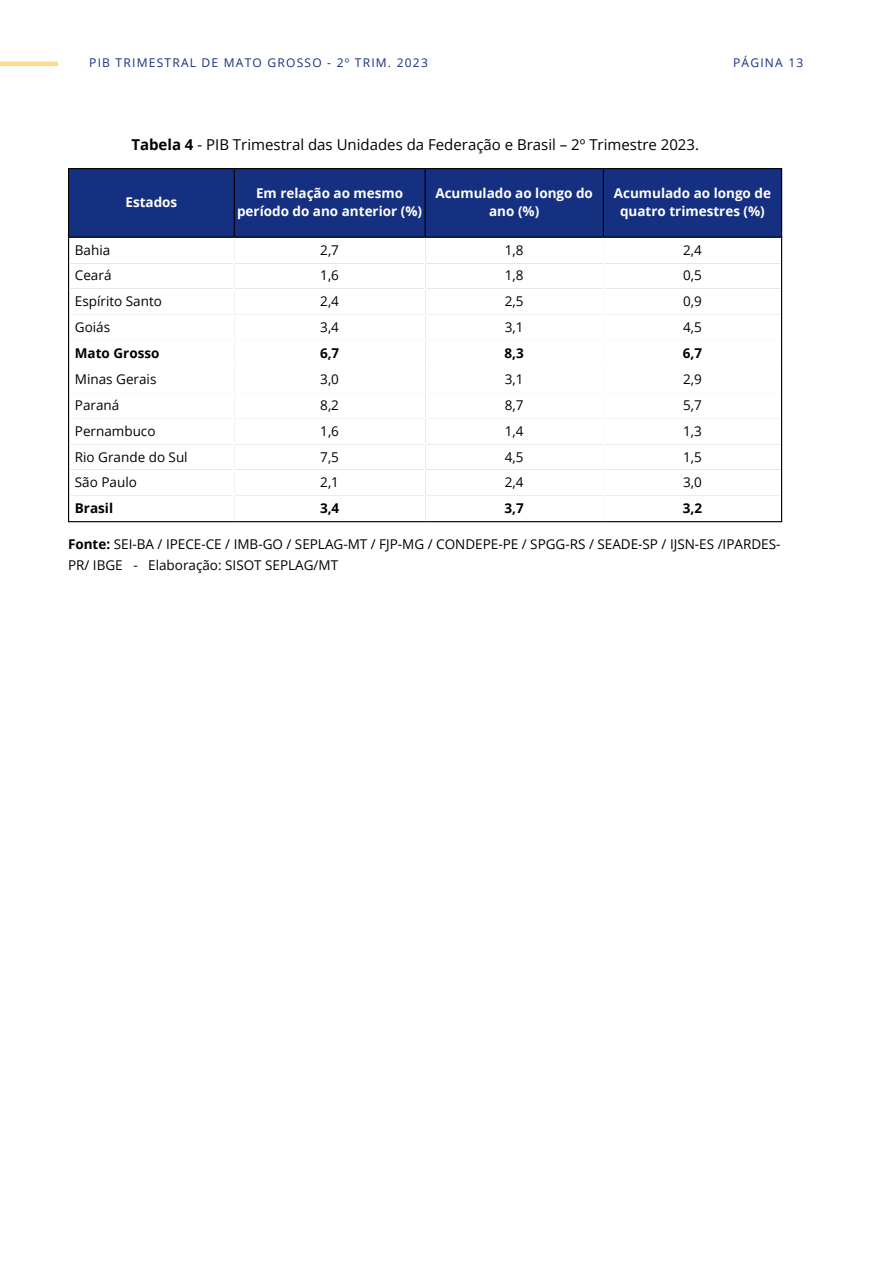
<style>
.page{position:relative;width:893px;height:1264px;background:#fff}
.page>*{position:absolute;margin:0;border:0;box-sizing:border-box;transform-origin:0 0}
.t1{font:15px "Open Sans";color:#000}
.t2{font:13.5px/20.2px "Open Sans";color:#000}
.t3{font:700 13.5px/18px "Open Sans";color:#fff;text-align:center}
.t4{font:700 13.5px "Open Sans";color:#000}
.t5{font:12px "Open Sans";letter-spacing:.1em;color:#163081}
.s1{font-weight:700}
</style>
<div class="page">
<div style="left:69px;top:169px;width:712px;height:68px;background:#163081"></div>
<hr style="left:68px;top:169px;width:1px;height:352px;background:#000">
<hr style="left:234px;top:169px;width:1px;height:68px;background:#000">
<hr style="left:424px;top:169px;width:1px;height:68px;background:#000">
<hr style="left:602px;top:169px;width:2px;height:68px;background:#000">
<hr style="left:781px;top:169px;width:1px;height:352px;background:#000">
<hr style="left:68px;top:168px;width:714px;height:1px;background:#000">
<hr style="left:68px;top:237px;width:714px;height:1px;background:#000">
<hr style="left:68px;top:521px;width:714px;height:1px;background:#000">
<hr style="left:0;top:62px;width:58px;height:4px;background:#ffdb89">
<p class="t5" style="left:89px;top:55px;width:340px">PIB TRIMESTRAL DE MATO GROSSO - 2º TRIM. 2023</p>
<p class="t5" style="left:733px;top:54px;width:72px">PÁGINA 13</p>
<p class="t1" style="left:131px;top:134px;width:569px"><span class="s1">Tabela 4</span> - PIB Trimestral das Unidades da Federação e Brasil – 2º Trimestre 2023.</p>
<p class="t3" style="left:125px;top:193px;width:53px">Estados</p>
<p class="t3" style="left:237px;top:184px;width:186px">Em relação ao mesmo período do ano anterior (%)</p>
<p class="t3" style="left:435px;top:184px;width:159px">Acumulado ao longo do ano (%)</p>
<p class="t3" style="left:613px;top:184px;width:159px">Acumulado ao longo de quatro trimestres (%)</p>
<p class="t2" style="left:75px;top:239px;width:37px">Bahia</p>
<p class="t2" style="left:320px;top:239px;width:20px">2,7</p>
<p class="t2" style="left:505px;top:239px;width:20px">1,8</p>
<p class="t2" style="left:683px;top:239px;width:20px">2,4</p>
<p class="t2" style="left:75px;top:265px;width:38px">Ceará</p>
<p class="t2" style="left:320px;top:265px;width:20px">1,6</p>
<p class="t2" style="left:505px;top:265px;width:20px">1,8</p>
<p class="t2" style="left:683px;top:265px;width:20px">0,5</p>
<p class="t2" style="left:75px;top:291px;width:88px">Espírito Santo</p>
<p class="t2" style="left:320px;top:291px;width:20px">2,4</p>
<p class="t2" style="left:505px;top:291px;width:20px">2,5</p>
<p class="t2" style="left:683px;top:291px;width:20px">0,9</p>
<p class="t2" style="left:75px;top:317px;width:37px">Goiás</p>
<p class="t2" style="left:320px;top:317px;width:20px">3,4</p>
<p class="t2" style="left:505px;top:317px;width:20px">3,1</p>
<p class="t2" style="left:683px;top:317px;width:20px">4,5</p>
<p class="t4" style="left:75px;top:343px;width:86px">Mato Grosso</p>
<p class="t4" style="left:320px;top:343px;width:21px">6,7</p>
<p class="t4" style="left:504px;top:343px;width:21px">8,3</p>
<p class="t4" style="left:682px;top:343px;width:21px">6,7</p>
<p class="t2" style="left:75px;top:368px;width:83px">Minas Gerais</p>
<p class="t2" style="left:320px;top:368px;width:20px">3,0</p>
<p class="t2" style="left:505px;top:368px;width:20px">3,1</p>
<p class="t2" style="left:683px;top:368px;width:20px">2,9</p>
<p class="t2" style="left:75px;top:394px;width:46px">Paraná</p>
<p class="t2" style="left:320px;top:394px;width:20px">8,2</p>
<p class="t2" style="left:505px;top:394px;width:20px">8,7</p>
<p class="t2" style="left:683px;top:394px;width:20px">5,7</p>
<p class="t2" style="left:75px;top:420px;width:82px">Pernambuco</p>
<p class="t2" style="left:320px;top:420px;width:20px">1,6</p>
<p class="t2" style="left:505px;top:420px;width:20px">1,4</p>
<p class="t2" style="left:683px;top:420px;width:20px">1,3</p>
<p class="t2" style="left:75px;top:446px;width:114px">Rio Grande do Sul</p>
<p class="t2" style="left:320px;top:446px;width:20px">7,5</p>
<p class="t2" style="left:505px;top:446px;width:20px">4,5</p>
<p class="t2" style="left:683px;top:446px;width:20px">1,5</p>
<p class="t2" style="left:75px;top:472px;width:63px">São Paulo</p>
<p class="t2" style="left:320px;top:472px;width:20px">2,1</p>
<p class="t2" style="left:505px;top:472px;width:20px">2,4</p>
<p class="t2" style="left:683px;top:472px;width:20px">3,0</p>
<p class="t4" style="left:75px;top:499px;width:40px">Brasil</p>
<p class="t4" style="left:320px;top:499px;width:21px">3,4</p>
<p class="t4" style="left:504px;top:499px;width:21px">3,7</p>
<p class="t4" style="left:682px;top:499px;width:21px">3,2</p>
<p class="t2" style="left:68px;top:534px;width:713px"><span class="s1">Fonte:</span> SEI-BA / IPECE-CE / IMB-GO / SEPLAG-MT / FJP-MG / CONDEPE-PE / SPGG-RS / SEADE-SP / IJSN-ES /IPARDES-<br>PR/ IBGE - Elaboração: SISOT SEPLAG/MT</p>
</div>
